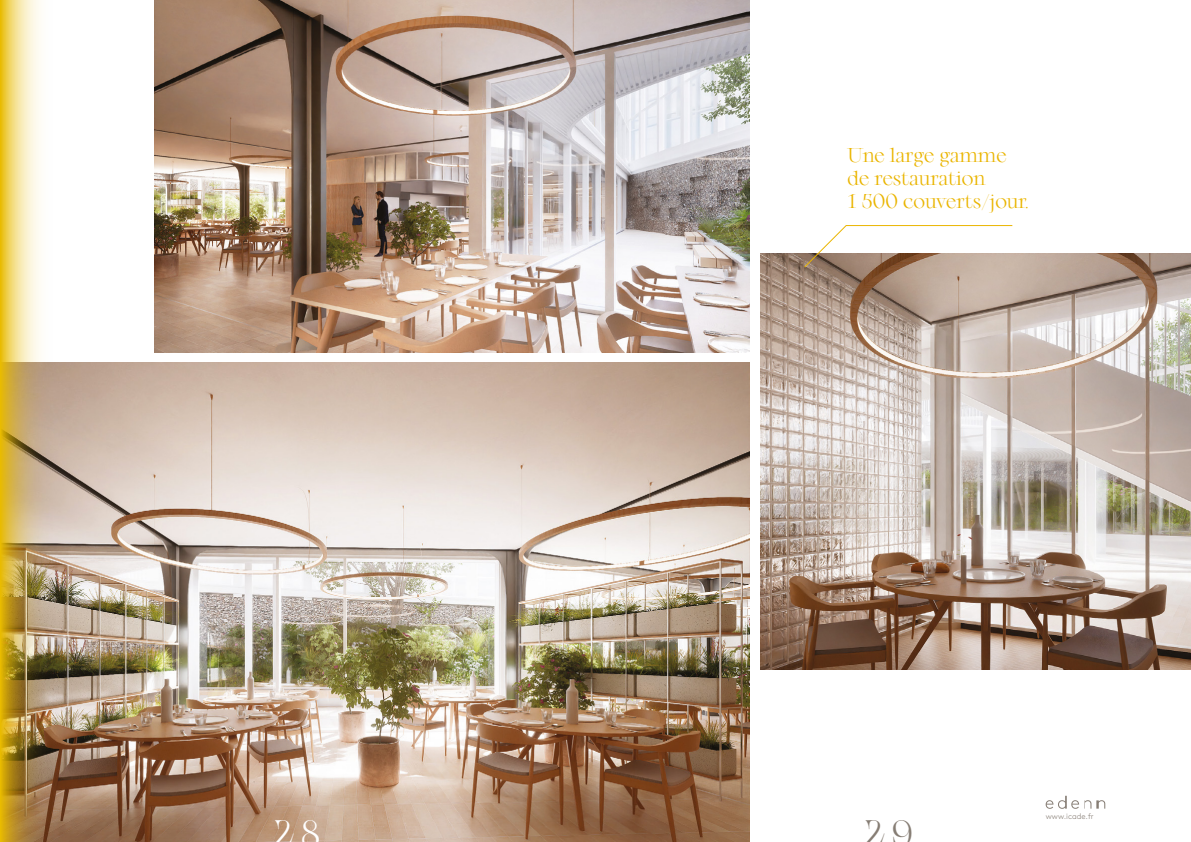
<style>
.page{position:relative;width:1191px;height:842px;background:#fff}
.page>*{position:absolute;margin:0;border:0;box-sizing:border-box;transform-origin:0 0}
.t1{font:300 36px "Arthemys Display";color:#fff}
.t2{font:300 36px "Arthemys Display";color:#867d74}
.t3{font:300 20px/23px "Arthemys Display";color:#eab500}
.t4{font:300 8px "Brown";color:#867d74}
</style>
<div class="page">
<img style="left:761px;top:253px;width:430px;height:416px">
<img style="left:59px;top:363px;width:690px;height:479px">
<img style="left:0;top:0;width:59px;height:842px">
<img style="left:154px;top:0;width:595px;height:352px">
<svg style="left:804px;top:225px;width:208px;height:43px"></svg>
<svg style="left:1045px;top:796px;width:60px;height:13px"></svg>
<p class="t3" style="left:847px;top:143px;width:182px">Une large gamme de restauration<br>1 500 couverts/jour.</p>
<h1 class="t1" style="left:273px;top:809px;width:49px">28</h1>
<h1 class="t2" style="left:863px;top:809px;width:51px">29</h1>
<p class="t4" style="left:1045px;top:810px;width:50px">www.icade.fr</p>
</div>
